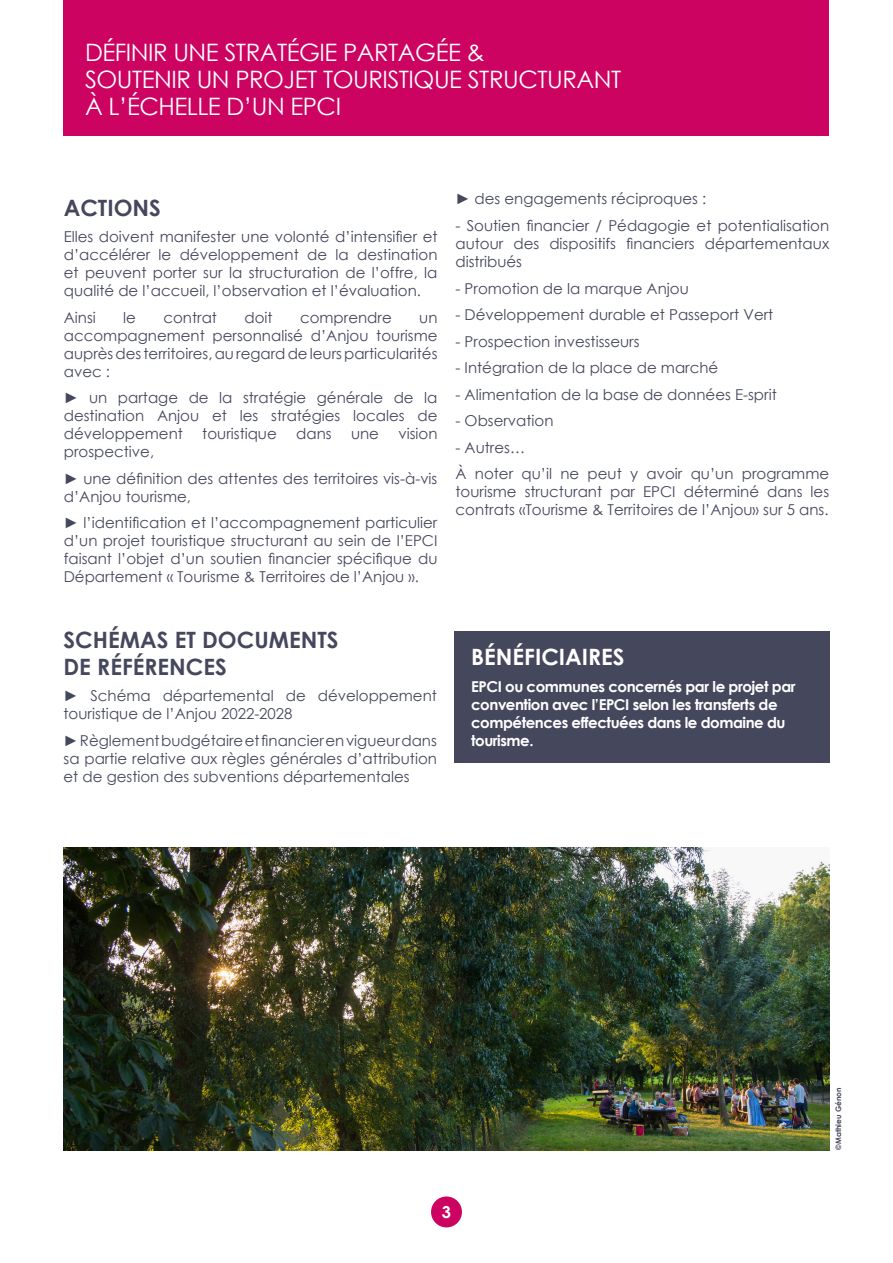
<style>
.page{position:relative;width:893px;height:1263px;background:#fff}
.page>*{position:absolute;margin:0;border:0;box-sizing:border-box;transform-origin:0 0}
.t1{font:24px/27px "Century Gothic";letter-spacing:-.02em;color:#fff}
.Texte_courant{font:700 22.5px "Century Gothic";color:#45485d}
.Texte_courant-2{font:700 22.5px "Century Gothic";color:#fff}
.t2{font:700 16.5px "Century Gothic";color:#fff}
.Texte_courant-3{font:15px/18px "Century Gothic";color:#45485d;text-align:justify}
.Texte_courant-4{font:700 15px/18px "Century Gothic";letter-spacing:-.03em;color:#fff}
.Mentions___encadrés{font:700 7.5px "Century Gothic";color:#45485d}
</style>
<div class="page">
<div style="left:431px;top:1196px;width:31px;height:31px;background:#cc0361;border-radius:50%"></div>
<div style="left:64px;top:0;width:765px;height:136px;background:#cc0361"></div>
<div style="left:454px;top:631px;width:375px;height:132px;background:#45485d"></div>
<img style="left:63px;top:847px;width:766px;height:303px">
<h1 class="t1" style="left:85px;top:38px;width:538px">DÉFINIR UNE STRATÉGIE PARTAGÉE &amp;<br>SOUTENIR UN PROJET TOURISTIQUE STRUCTURANT<br>À L’ÉCHELLE D’UN EPCI</h1>
<p class="Texte_courant" style="left:64px;top:190px;width:99px">ACTIONS</p>
<p class="Texte_courant-3" style="left:64px;top:228px;width:375px">Elles doivent manifester une volonté d’intensifier et d’accélérer le développement de la destination et peuvent porter sur la structuration de l’offre, la qualité de l’accueil, l’observation et l’évaluation.</p>
<p class="Texte_courant-3" style="left:64px;top:308px;width:34px">Ainsi</p>
<p class="Texte_courant-3" style="left:123px;top:308px;width:14px">le</p>
<p class="Texte_courant-3" style="left:163px;top:308px;width:55px">contrat</p>
<p class="Texte_courant-3" style="left:244px;top:308px;width:30px">doit</p>
<p class="Texte_courant-3" style="left:300px;top:308px;width:93px">comprendre</p>
<p class="Texte_courant-3" style="left:64px;top:308px;width:375px;text-indent:355px">un accompagnement personnalisé d’Anjou tourisme auprès des territoires, au regard de leurs particularités avec :</p>
<p class="Texte_courant-3" style="left:64px;top:389px;width:375px">► un partage de la stratégie générale de la destination Anjou et les stratégies locales de développement</p>
<p class="Texte_courant-3" style="left:202px;top:425px;width:76px">touristique</p>
<p class="Texte_courant-3" style="left:296px;top:425px;width:37px">dans</p>
<p class="Texte_courant-3" style="left:351px;top:425px;width:30px">une</p>
<p class="Texte_courant-3" style="left:398px;top:425px;width:41px">vision</p>
<p class="Texte_courant-3" style="left:64px;top:443px;width:92px">prospective,</p>
<p class="Texte_courant-3" style="left:64px;top:469px;width:375px">► une définition des attentes des territoires vis-à-vis d’Anjou tourisme,</p>
<p class="Texte_courant-3" style="left:64px;top:514px;width:375px">► l’identification et l’accompagnement particulier d’un projet touristique structurant au sein de l’EPCI faisant l’objet d’un soutien financier spécifique du Département « Tourisme &amp; Territoires de l’Anjou ».</p>
<p class="Texte_courant" style="left:64px;top:623px;width:276px">SCHÉMAS ET DOCUMENTS</p>
<p class="Texte_courant" style="left:64px;top:650px;width:165px">DE RÉFÉRENCES</p>
<p class="Texte_courant-3" style="left:64px;top:687px;width:375px">► Schéma départemental de développement touristique de l’Anjou 2022-2028</p>
<p class="Texte_courant-3" style="left:64px;top:731px;width:375px">► Règlement budgétaire et financier en vigueur dans sa partie relative aux règles générales d’attribution et de gestion des subventions départementales</p>
<p class="Texte_courant-3" style="left:455px;top:190px;width:252px">► des engagements réciproques :</p>
<p class="Texte_courant-3" style="left:455px;top:216px;width:375px">- Soutien financier / Pédagogie et potentialisation autour des dispositifs financiers départementaux distribués</p>
<p class="Texte_courant-3" style="left:455px;top:279px;width:235px">- Promotion de la marque Anjou</p>
<p class="Texte_courant-3" style="left:455px;top:305px;width:319px">- Développement durable et Passeport Vert</p>
<p class="Texte_courant-3" style="left:455px;top:332px;width:186px">- Prospection investisseurs</p>
<p class="Texte_courant-3" style="left:455px;top:358px;width:264px">- Intégration de la place de marché</p>
<p class="Texte_courant-3" style="left:455px;top:385px;width:323px">- Alimentation de la base de données E-sprit</p>
<p class="Texte_courant-3" style="left:455px;top:411px;width:100px">- Observation</p>
<p class="Texte_courant-3" style="left:455px;top:438px;width:71px">- Autres…</p>
<p class="Texte_courant-3" style="left:455px;top:464px;width:375px">À noter qu’il ne peut y avoir qu’un programme tourisme structurant par EPCI déterminé dans les contrats «Tourisme &amp; Territoires de l’Anjou» sur 5 ans.</p>
<p class="Texte_courant-2" style="left:471px;top:640px;width:155px">BÉNÉFICIAIRES</p>
<p class="Texte_courant-4" style="left:471px;top:677px;width:326px">EPCI ou communes concernés par le projet par convention avec l’EPCI selon les transferts de compétences effectuées dans le domaine du tourisme.</p>
<p class="Mentions___encadrés" style="left:833px;top:1150px;width:64px;rotate:-90deg">©Mathieu Génon</p>
<p class="t2" style="left:442px;top:1200px;width:11px">3</p>
</div>
